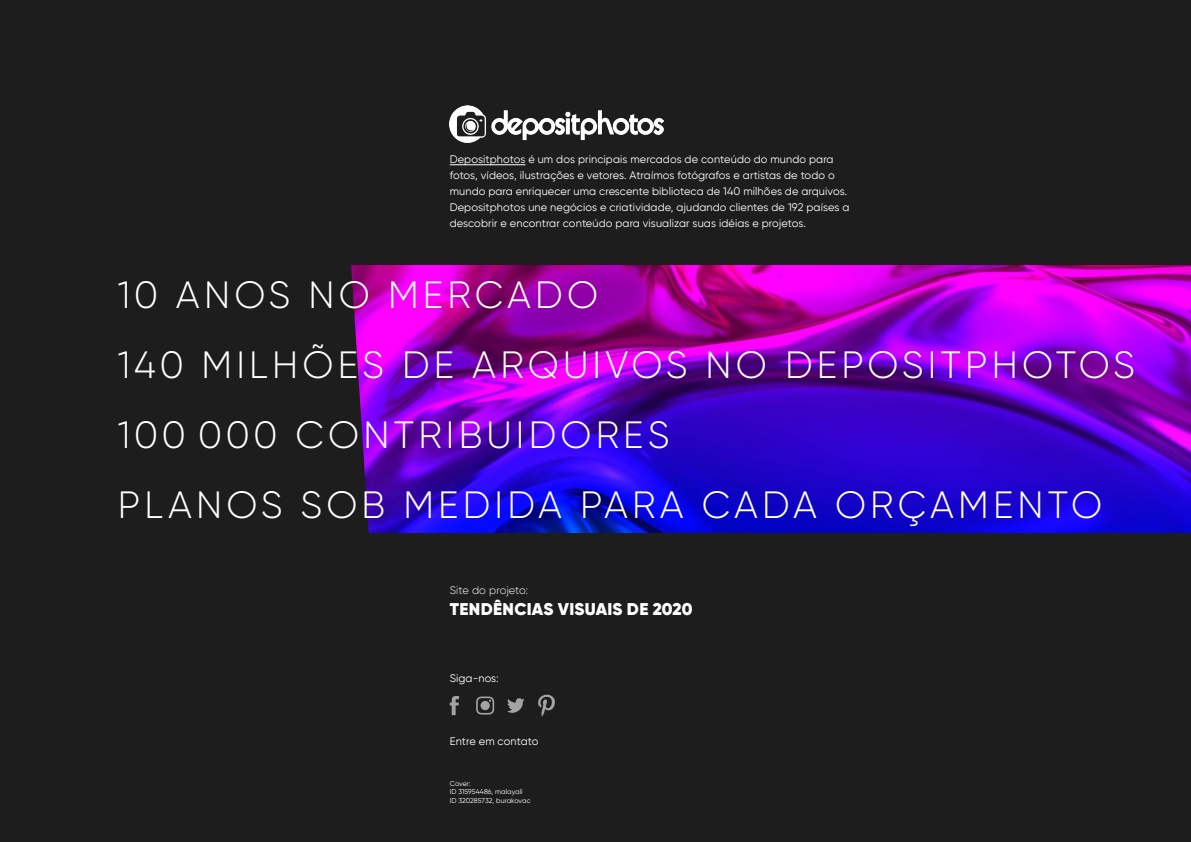
<style>
.page{position:relative;width:1191px;height:842px;background:#1d1d1d}
.page>*{position:absolute;margin:0;border:0;box-sizing:border-box;transform-origin:0 0}
.t1{font:300 38px/70px "Gilroy";letter-spacing:.11em;color:#fff}
.t2{font:900 17px "Gilroy";letter-spacing:.02em;color:#fff}
.t3{font:11px/16px "Gilroy";letter-spacing:.01em;color:#fff}
.t4{font:300 11px "Gilroy";color:#fff}
.t5{font:7px/8.4px "Gilroy";letter-spacing:.01em;color:#fff}
</style>
<div class="page">
<img style="left:383px;top:265px;width:808px;height:268px">
<svg style="left:351px;top:265px;width:32px;height:268px"></svg>
<hr style="left:450px;top:164px;width:75px;height:1px;background:#fff">
<img style="left:450px;top:106px;width:213px;height:36px">
<svg style="left:450px;top:696px;width:9px;height:19px"></svg>
<svg style="left:476px;top:696px;width:18px;height:18px"></svg>
<svg style="left:507px;top:698px;width:17px;height:15px"></svg>
<svg style="left:538px;top:694px;width:17px;height:22px"></svg>
<p class="t3" style="left:450px;top:151px;width:401px">Depositphotos é um dos principais mercados de conteúdo do mundo para fotos, vídeos, ilustrações e vetores. Atraímos fotógrafos e artistas de todo o mundo para enriquecer uma crescente biblioteca de 140 milhões de arquivos.<br>Depositphotos une negócios e criatividade, ajudando clientes de 192 países a descobrir e encontrar conteúdo para visualizar suas idéias e projetos.</p>
<h1 class="t1" style="left:118px;top:260px;width:1018px">10 ANOS NO MERCADO<br>140 MILHÕES DE ARQUIVOS NO DEPOSITPHOTOS<br>100 000 CONTRIBUIDORES<br>PLANOS SOB MEDIDA PARA CADA ORÇAMENTO</h1>
<p class="t4" style="left:450px;top:583px;width:80px">Site do projeto:</p>
<h2 class="t2" style="left:450px;top:598px;width:244px">TENDÊNCIAS VISUAIS DE 2020</h2>
<p class="t3" style="left:450px;top:670px;width:51px">Siga-nos:</p>
<p class="t3" style="left:450px;top:733px;width:90px">Entre em contato</p>
<p class="t5" style="left:450px;top:779px;width:82px">Cover:<br>ID 315954486, malayali<br>ID 320285732, burakovac</p>
</div>
